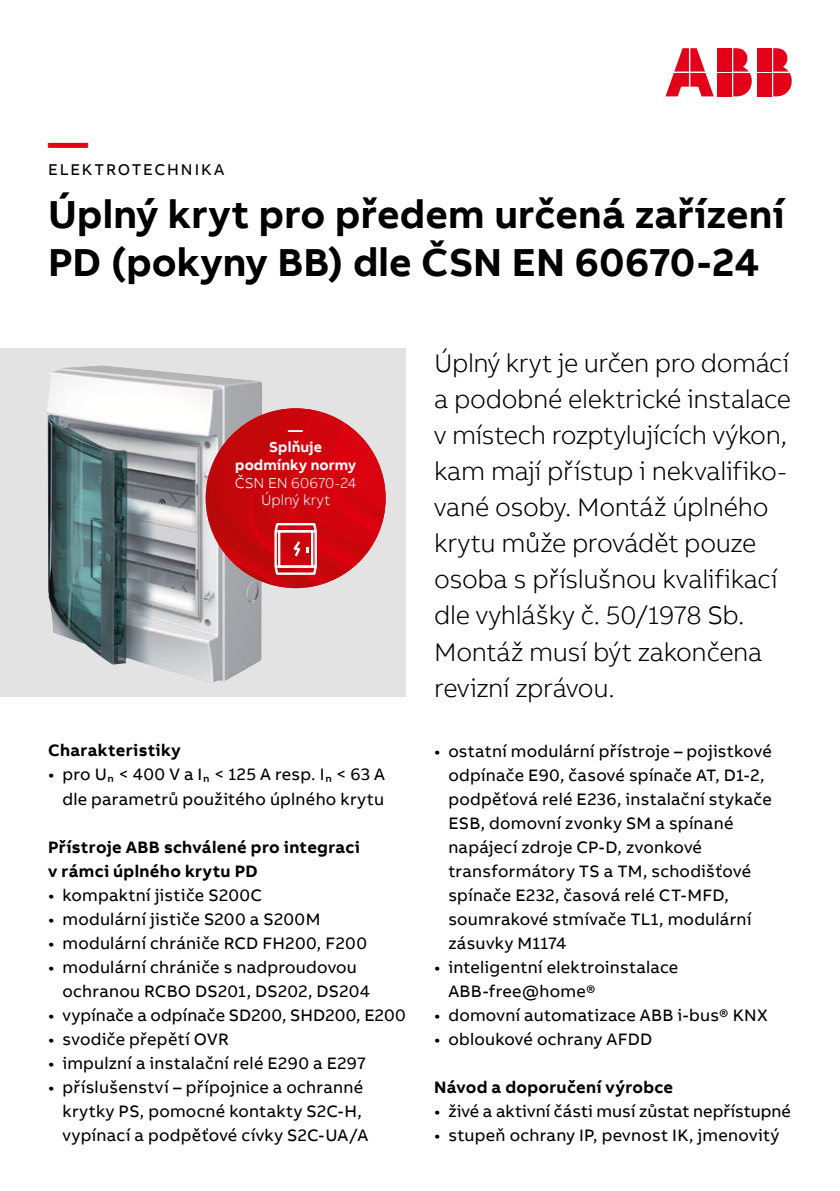
<style>
.page{position:relative;width:840px;height:1191px;background:#fff}
.page>*{position:absolute;margin:0;border:0;box-sizing:border-box;transform-origin:0 0}
.t1{font:700 40px/48px "AB Bvoice";letter-spacing:.005em;color:#000}
.t2{font:700 40px "AB Bvoice";color:#e30018}
.t3{font:300 26px/36px "AB Bvoice";letter-spacing:-.015em;color:#000}
.t4{font:17px/24px "AB Bvoice";letter-spacing:.015em;color:#000}
.t5{font:700 17px/24px "AB Bvoice";letter-spacing:.02em;color:#000}
.t6{font:16px "AB Bvoice";letter-spacing:.115em;color:#000}
.t7{font:300 14.8px/17.8px "AB Bvoice";letter-spacing:-.005em;color:#fff;text-align:center}
.t8{font:700 14.8px/17.8px "AB Bvoice";letter-spacing:.005em;color:#fff;text-align:center}
</style>
<div class="page">
<div style="left:0;top:348px;width:405px;height:348px;background:#e3e3e3"></div>
<img style="left:47px;top:365px;width:215px;height:317px">
<img style="left:223px;top:408px;width:90px;height:36px">
<img style="left:313px;top:410px;width:54px;height:34px">
<img style="left:207px;top:444px;width:176px;height:36px">
<img style="left:206px;top:480px;width:179px;height:36px">
<img style="left:207px;top:516px;width:176px;height:36px">
<img style="left:223px;top:552px;width:90px;height:36px">
<img style="left:313px;top:552px;width:54px;height:34px">
<svg style="left:273px;top:522px;width:45px;height:54px;background:#dd5a5f"></svg>
<div style="left:757px;top:48px;width:14px;height:24px;background:#e30018"></div>
<div style="left:757px;top:73px;width:14px;height:23px;background:#e30018"></div>
<svg style="left:773px;top:48px;width:18px;height:48px"></svg>
<svg style="left:665px;top:48px;width:48px;height:48px"></svg>
<div style="left:717px;top:48px;width:14px;height:24px;background:#e30018"></div>
<div style="left:717px;top:73px;width:14px;height:23px;background:#e30018"></div>
<svg style="left:733px;top:48px;width:18px;height:48px"></svg>
<h1 class="t2" style="left:48px;top:117px;width:41px">—</h1>
<p class="t6" style="left:48px;top:160px;width:178px">ELEKTROTECHNIKA</p>
<h1 class="t1" style="left:48px;top:191px;width:737px">Úplný kryt pro předem určená zařízení<br>PD (pokyny BB) dle ČSN EN 60670-24</h1>
<p class="t8" style="left:235px;top:420px;width:122px">—<br>Splňuje podmínky normy</p>
<p class="t7" style="left:235px;top:474px;width:123px">ČSN EN 60670-24<br>Úplný kryt</p>
<p class="t5" style="left:48px;top:738px;width:134px">Charakteristiky</p>
<p class="t4" style="left:48px;top:763px;width:338px;text-align:right">• pro Un &lt; 400 V a In &lt; 125 A resp. In &lt; 63 A dle parametrů použitého úplného krytu</p>
<p class="t5" style="left:48px;top:834px;width:313px">Přístroje ABB schválené pro integraci v rámci úplného krytu PD</p>
<p class="t4" style="left:48px;top:883px;width:215px">• kompaktní jističe S200C</p>
<p class="t4" style="left:48px;top:907px;width:273px">• modulární jističe S200 a S200M</p>
<p class="t4" style="left:48px;top:931px;width:320px">• modulární chrániče RCD FH200, F200</p>
<p class="t4" style="left:62px;top:955px;width:309px;text-indent:-14px">• modulární chrániče s nadproudovou ochranou RCBO DS201, DS202, DS204</p>
<p class="t4" style="left:48px;top:1003px;width:359px">• vypínače a odpínače SD200, SHD200, E200</p>
<p class="t4" style="left:48px;top:1027px;width:182px">• svodiče přepětí OVR</p>
<p class="t4" style="left:48px;top:1051px;width:319px">• impulzní a instalační relé E290 a E297</p>
<p class="t4" style="left:62px;top:1075px;width:307px;text-indent:-14px">• příslušenství – přípojnice a ochranné krytky PS, pomocné kontakty S2C-H, vypínací a podpěťové cívky S2C-UA/A</p>
<p class="t3" style="left:434px;top:345px;width:358px">Úplný kryt je určen pro domácí a podobné elektrické instalace v místech rozptylujících výkon, kam mají přístup i nekvalifiko&shy;vané osoby. Montáž úplného krytu může provádět pouze osoba s příslušnou kvalifikací dle vyhlášky č. 50/1978 Sb.<br>Montáž musí být zakončena revizní zprávou.</p>
<p class="t4" style="left:448px;top:739px;width:325px;text-indent:-14px">• ostatní modulární přístroje – pojistkové odpínače E90, časové spínače AT, D1-2, podpěťová relé E236, instalační stykače ESB, domovní zvonky SM a spínané napájecí zdroje CP-D, zvonkové transformátory TS a TM, schodišťové spínače E232, časová relé CT-MFD, soumrakové stmívače TL1, modulární zásuvky M1174</p>
<p class="t4" style="left:448px;top:955px;width:231px;text-indent:-14px">• inteligentní elektroinstalace<br>ABB-free@home®</p>
<p class="t4" style="left:434px;top:1003px;width:335px">• domovní automatizace ABB i-bus® KNX</p>
<p class="t4" style="left:434px;top:1027px;width:220px">• obloukové ochrany AFDD</p>
<p class="t5" style="left:434px;top:1075px;width:240px">Návod a doporučení výrobce</p>
<p class="t4" style="left:434px;top:1099px;width:358px">• živé a aktivní části musí zůstat nepřístupné</p>
<p class="t4" style="left:434px;top:1123px;width:346px">• stupeň ochrany IP, pevnost IK, jmenovitý</p>
</div>
